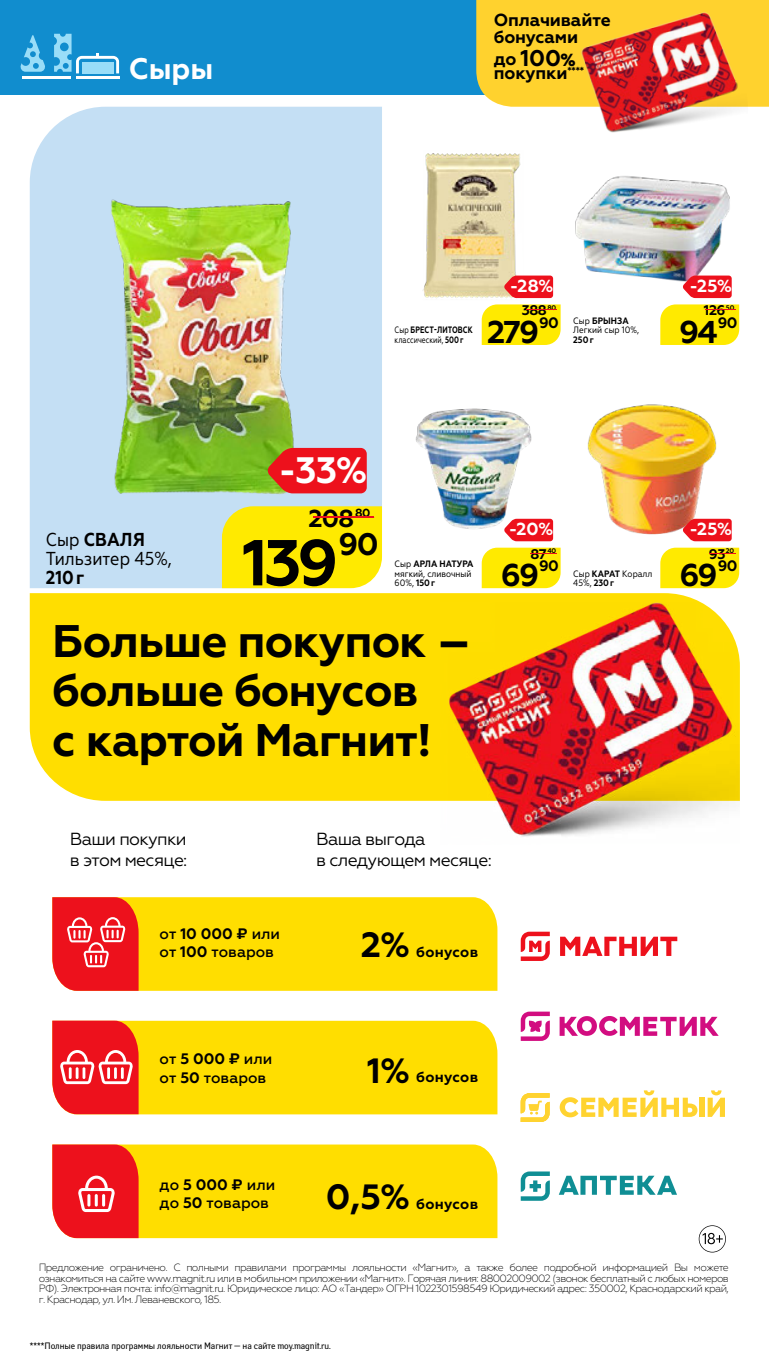
<style>
.page{position:relative;width:769px;height:1365px;background:#fff}
.page>*{position:absolute;margin:0;border:0;box-sizing:border-box;transform-origin:0 0}
.Цена_больше{font:700 64.75px "Geometria";color:#000}
.t1{font:700 45.68px/49.4px "Geometria";letter-spacing:-.02em;color:#000}
.Скидка_больше{font:700 36.75px "Geometria";color:#fff}
.t2{font:700 35px "Geometria";color:#000}
.Цена{font:700 31.5px "Geometria";letter-spacing:-.065em;color:#000}
.Цена_коп_больше{font:700 31.15px "Geometria";color:#000}
.t3{font:700 29.75px "Geometria";color:#fff}
.Цена_старая_больше{font:700 24.5px "Geometria";color:#000}
.t4{font:700 22.75px "Geometria";color:#000}
.t5{font:18.72px/18.7px "Geometria Narrow";color:#000}
.t6{font:17.5px/21px "Geometria";letter-spacing:-.04em;color:#000}
.t7{font:700 17.5px/16.6px "Geometria";letter-spacing:-.01em;color:#000}
.Скидка{font:700 17.5px "Geometria";color:#fff}
.t8{font:500 15.22px/18.2px "Geometria";color:#000}
.Цена_коп{font:700 15.05px "Geometria";letter-spacing:-.035em;color:#000}
.t9{font:700 14.53px "Geometria";letter-spacing:.02em;color:#000}
.Цена_старая{font:700 14px "Geometria";letter-spacing:-.03em;color:#000}
.Цена_старая_коп_боль{font:700 11.72px "Geometria";color:#000}
.t10{font:300 10.5px/10.5px "Geometria";letter-spacing:-.06em;color:#000;text-align:justify}
.t11{font:9.28px/9.3px "Geometria Narrow";color:#000}
.t12{font:9.28px "Yanus C";letter-spacing:-.005em;color:#000;scale:.95 1}
.t13{font:700 9.28px/9.3px "Geometria Narrow";letter-spacing:.01em;color:#000;scale:.85 1}
.Цена_старая_коп{font:700 6.65px "Geometria";letter-spacing:-.03em;color:#000}
.s1{font-size:17.5px}
.s2{font-weight:800;font-size:17.5px}
.s3{font-weight:400}
.s4{font-weight:700}
</style>
<div class="page">
<div style="left:30px;top:107px;width:352px;height:481px;background:#c4dff4"></div>
<img style="left:50px;top:188px;width:310px;height:311px">
<svg style="left:267px;top:448px;width:100px;height:45px"></svg>
<div style="left:222px;top:506px;width:160px;height:82px;background:#ffea00"></div>
<hr style="left:313px;top:516px;width:61px;height:2px;background:#ed111c">
<img style="left:422px;top:153px;width:127px;height:146px">
<svg style="left:504px;top:275px;width:49px;height:23px"></svg>
<svg style="left:482px;top:304px;width:79px;height:41px"></svg>
<hr style="left:527px;top:309px;width:30px;height:1px;background:#ed111c">
<img style="left:587px;top:404px;width:130px;height:131px">
<svg style="left:683px;top:518px;width:49px;height:23px"></svg>
<svg style="left:660px;top:547px;width:79px;height:41px"></svg>
<img style="left:415px;top:408px;width:117px;height:121px">
<svg style="left:504px;top:518px;width:49px;height:23px"></svg>
<svg style="left:482px;top:547px;width:79px;height:41px"></svg>
<img style="left:575px;top:176px;width:155px;height:123px">
<svg style="left:683px;top:275px;width:49px;height:23px"></svg>
<svg style="left:660px;top:304px;width:79px;height:41px"></svg>
<hr style="left:705px;top:309px;width:30px;height:1px;background:#ed111c">
<div style="left:30px;top:593px;width:672px;height:207px;background:#ffde00"></div>
<svg style="left:699px;top:1225px;width:27px;height:27px"></svg>
<div style="left:699px;top:1097px;width:5px;height:19px;background:#ffd330"></div>
<svg style="left:708px;top:1090px;width:17px;height:26px"></svg>
<svg style="left:560px;top:1090px;width:137px;height:27px"></svg>
<svg style="left:521px;top:1093px;width:28px;height:28px"></svg>
<svg style="left:559px;top:1175px;width:118px;height:19px"></svg>
<svg style="left:521px;top:1171px;width:29px;height:29px"></svg>
<svg style="left:560px;top:1016px;width:158px;height:19px"></svg>
<svg style="left:521px;top:1011px;width:29px;height:29px"></svg>
<svg style="left:560px;top:936px;width:117px;height:19px"></svg>
<svg style="left:521px;top:931px;width:29px;height:29px"></svg>
<svg style="left:52px;top:1144px;width:445px;height:93px"></svg>
<svg style="left:52px;top:1020px;width:445px;height:94px"></svg>
<svg style="left:52px;top:897px;width:445px;height:93px"></svg>
<img style="left:440px;top:603px;width:299px;height:234px">
<div style="left:0;top:0;width:769px;height:94px;background:#118dce"></div>
<svg style="left:20px;top:35px;width:25px;height:37px"></svg>
<hr style="left:22px;top:76px;width:49px;height:3px;background:#fff">
<hr style="left:76px;top:76px;width:43px;height:3px;background:#fff">
<svg style="left:54px;top:34px;width:65px;height:39px"></svg>
<div style="left:476px;top:0;width:293px;height:107px;background:#ffd22e"></div>
<img style="left:546px;top:7px;width:204px;height:126px">
<p class="t3" style="left:129px;top:51px;width:86px">Сыры</p>
<p class="t7" style="left:494px;top:12px;width:118px">Оплачивайте бонусами</p>
<p class="t4" style="left:494px;top:44px;width:83px"><span class="s1">до</span> 100<span class="s2">%</span></p>
<p class="t7" style="left:494px;top:65px;width:92px">покупки<sup>****</sup></p>
<p class="t13" style="left:395px;top:326px;width:93px"><span class="s3">Сыр</span> БРЕСТ-ЛИТОВСК <span class="s3">классический,</span> 500 г</p>
<p class="Скидка" style="left:510px;top:275px;width:45px">-28%</p>
<p class="Цена_старая" style="left:522px;top:302px;width:27px">388</p>
<p class="Цена_старая_коп" style="left:547px;top:304px;width:10px">80</p>
<p class="Цена" style="left:487px;top:313px;width:54px">279</p>
<p class="Цена_коп" style="left:539px;top:314px;width:21px">90</p>
<p class="t11" style="left:573px;top:316px;width:67px">Сыр <span class="s4">БРЫНЗА<br></span>Легкий сыр 10%,<br><span class="s4">250 г</span></p>
<p class="Скидка" style="left:689px;top:275px;width:44px">-25%</p>
<p class="Цена_старая" style="left:704px;top:302px;width:23px">126</p>
<p class="Цена_старая_коп" style="left:726px;top:304px;width:10px">50</p>
<p class="Цена" style="left:679px;top:313px;width:40px">94</p>
<p class="Цена_коп" style="left:718px;top:314px;width:21px">90</p>
<p class="t5" style="left:46px;top:530px;width:127px">Сыр <span class="s4">СВАЛЯ<br></span>Тильзитер 45%,<br><span class="s4">210 г</span></p>
<p class="Скидка_больше" style="left:278px;top:448px;width:91px">-33%</p>
<p class="Цена_старая_больше" style="left:309px;top:503px;width:47px">208</p>
<p class="Цена_старая_коп_боль" style="left:355px;top:506px;width:17px">80</p>
<p class="Цена_больше" style="left:242px;top:524px;width:98px">139</p>
<p class="Цена_коп_больше" style="left:339px;top:525px;width:42px">90</p>
<p class="t11" style="left:395px;top:559px;width:80px">Сыр <span class="s4">АРЛА НАТУРА </span>мягкий, сливочный<br>60%, <span class="s4">150 г</span></p>
<p class="t1" style="left:52px;top:617px;width:421px">Больше покупок – больше бонусов<br>с картой Магнит!</p>
<p class="Скидка" style="left:509px;top:518px;width:46px">-20%</p>
<p class="Цена_старая" style="left:530px;top:545px;width:18px">87</p>
<p class="Цена_старая_коп" style="left:547px;top:547px;width:10px">40</p>
<p class="Цена" style="left:501px;top:556px;width:40px">69</p>
<p class="Цена_коп" style="left:539px;top:557px;width:21px">90</p>
<p class="t11" style="left:573px;top:568px;width:81px">Сыр <span class="s4">КАРАТ</span> Коралл<br>45%, <span class="s4">230 г</span></p>
<p class="t6" style="left:70px;top:828px;width:119px">Ваши покупки в этом месяце:</p>
<p class="t6" style="left:316px;top:828px;width:177px">Ваша выгода<br>в следующем месяце:</p>
<p class="t8" style="left:160px;top:924px;width:122px">от <span class="s4">10 000 ₶</span> или от <span class="s4">100</span> товаров</p>
<p class="t2" style="left:361px;top:923px;width:50px">2%</p>
<p class="t9" style="left:416px;top:943px;width:63px">бонусов</p>
<p class="Скидка" style="left:689px;top:518px;width:44px">-25%</p>
<p class="Цена_старая" style="left:709px;top:545px;width:18px">93</p>
<p class="Цена_старая_коп" style="left:726px;top:547px;width:10px">20</p>
<p class="Цена" style="left:679px;top:556px;width:40px">69</p>
<p class="Цена_коп" style="left:718px;top:557px;width:21px">90</p>
<p class="t8" style="left:160px;top:1050px;width:114px">от <span class="s4">5 000 ₶</span> или от <span class="s4">50</span> товаров</p>
<p class="t2" style="left:367px;top:1049px;width:44px">1%</p>
<p class="t9" style="left:416px;top:1068px;width:63px">бонусов</p>
<p class="t8" style="left:160px;top:1175px;width:117px">до <span class="s4">5 000 ₶</span> или до <span class="s4">50</span> товаров</p>
<p class="t2" style="left:326px;top:1175px;width:85px">0,5%</p>
<p class="t9" style="left:416px;top:1195px;width:63px">бонусов</p>
<p class="t10" style="left:39px;top:1261px;width:692px">Предложение ограничено. С полными правилами программы лояльности «Магнит», а также более подробной информацией Вы можете ознакомиться на сайте www.magnit.ru или в мобильном приложении «Магнит». Горячая линия: 88002009002 (звонок бесплатный с любых номеров РФ). Электронная почта: info@magnit.ru. Юридическое лицо: АО «Тандер» ОГРН 1022301598549 Юридический адрес: 350002, Краснодарский край, г. Краснодар, ул. Им. Леваневского, 185.</p>
<p class="t12" style="left:30px;top:1339px;width:318px">****Полные правила программы лояльности Магнит — на сайте moy.magnit.ru.</p>
</div>
